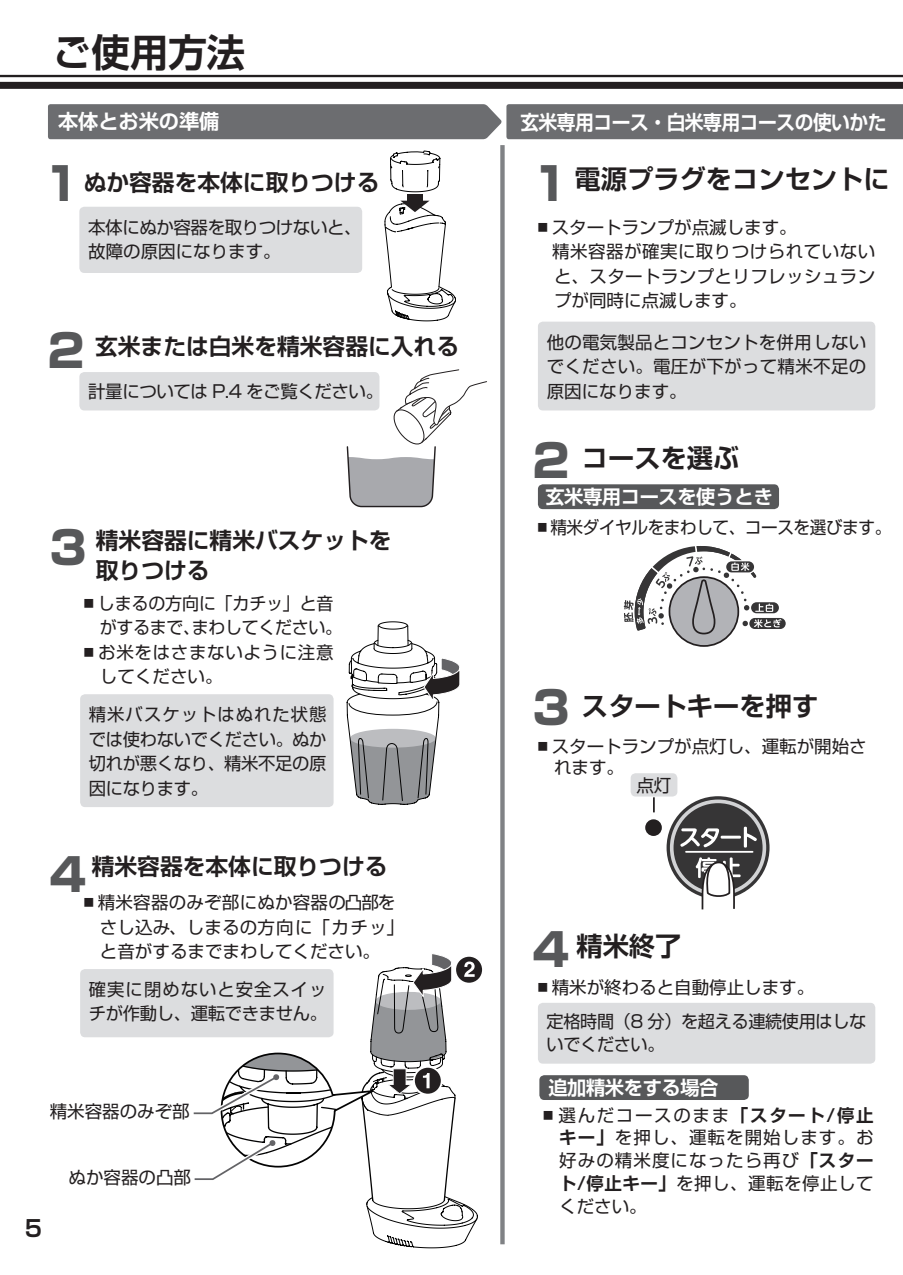
<style>
.page{position:relative;width:903px;height:1275px;background:#fff}
.page>*{position:absolute;margin:0;border:0;box-sizing:border-box;transform-origin:0 0}
.t1{font:800 45.5px "Shin Go Pr 5";color:#57585a}
.t2{font:700 38.5px "Shin Go Pr 5 De";color:#231f20}
.t3{font:700 26.25px "Shin Go Pr 5 De";color:#231f20}
.t4{font:700 22.75px/29.8px "Shin Go Pr 5 De";color:#231f20}
.t5{font:700 20.12px "Shin Go Pr 5 De";letter-spacing:-.025em;color:#fff;scale:.93 1}
.t6{font:700 20.12px "Shin Go Pr 5 De";color:#fff}
.t7{font:700 19.25px "Shin Go Pr 5 De";letter-spacing:-.02em;color:#fff}
.t8{font:17.5px/24.5px "Shin Go Pr 5";color:#231f20}
.t9{font:17.5px/24.5px "Shin Go Pr 5";letter-spacing:-.025em;color:#231f20}
.t10{font:17.5px/24.5px "Shin Go Pr 5";letter-spacing:-.02em;color:#231f20}
.t11{font:17.5px/24.5px "Shin Go Pr 5";letter-spacing:.06em;color:#231f20}
.t12{font:17.5px "Shin Go Pr 5";letter-spacing:-.025em;color:#231f20;scale:.95 1}
.t13{font:17.5px/24.5px "Shin Go Pr 5";letter-spacing:.035em;color:#231f20}
.t14{font:17.5px "Shin Go Pr 5";letter-spacing:.025em;color:#231f20}
.t15{font:17.5px "Shin Go Pr 5";letter-spacing:.02em;color:#231f20}
.s1{font-family:"Shin Go Pr 5";font-weight:800;font-size:45.5px;color:#57585a}
.s2{font-family:"Shin Go Pr 5 De";font-weight:700}
</style>
<div class="page">
<hr style="left:0;top:75px;width:903px;height:2px;background:#231f20">
<div style="left:0;top:82px;width:903px;height:7px;background:#231f20"></div>
<div style="left:500px;top:145px;width:5px;height:1099px;background:#808285"></div>
<div style="left:48px;top:104px;width:855px;height:35px;background:#6c6d70"></div>
<svg style="left:455px;top:956px;width:28px;height:28px"></svg>
<div style="left:454px;top:955px;width:30px;height:29px;border:2px solid #fff;border-radius:50%"></div>
<div style="left:79px;top:207px;width:283px;height:66px;background:#dcdddf;border-radius:5px"></div>
<div style="left:79px;top:372px;width:300px;height:38px;background:#dcdddf;border-radius:5px"></div>
<div style="left:538px;top:322px;width:337px;height:88px;background:#dcdddf;border-radius:5px"></div>
<div style="left:631px;top:773px;width:46px;height:23px;background:#dcdddf;border-radius:5px"></div>
<div style="left:80px;top:694px;width:254px;height:113px;background:#dcdddf;border-radius:5px"></div>
<div style="left:80px;top:969px;width:254px;height:68px;background:#dcdddf;border-radius:5px"></div>
<svg style="left:666px;top:796px;width:103px;height:103px;background:#4a4a4b"></svg>
<div style="left:670px;top:799px;width:96px;height:97px;border:4px solid #d2d3d5;border-radius:50%"></div>
<svg style="left:680px;top:828px;width:39px;height:19px"></svg>
<hr style="left:721px;top:836px;width:20px;height:3px;background:#fff;border-radius:2px">
<svg style="left:744px;top:827px;width:13px;height:21px"></svg>
<hr style="left:686px;top:851px;width:66px;height:2px;background:#fff">
<div style="left:646px;top:820px;width:15px;height:15px;background:#231f20;border-radius:50%"></div>
<div style="left:645px;top:819px;width:17px;height:17px;border:2px solid #231f20;border-radius:50%"></div>
<svg style="left:696px;top:857px;width:45px;height:53px"></svg>
<svg style="left:390px;top:150px;width:50px;height:42px"></svg>
<div style="left:407px;top:195px;width:15px;height:8px;background:#231f20"></div>
<svg style="left:384px;top:201px;width:72px;height:120px"></svg>
<svg style="left:346px;top:369px;width:141px;height:139px"></svg>
<svg style="left:346px;top:621px;width:114px;height:184px"></svg>
<div style="left:538px;top:1003px;width:337px;height:61px;background:#dcdddf;border-radius:5px"></div>
<div style="left:538px;top:484px;width:241px;height:25px;background:#57585a;border-radius:5px"></div>
<div style="left:539px;top:1075px;width:210px;height:25px;background:#57585a;border-radius:5px"></div>
<svg style="left:653px;top:797px;width:2px;height:15px"></svg>
<div style="left:749px;top:618px;width:37px;height:11px;background:#363536;border-radius:6px"></div>
<svg style="left:669px;top:577px;width:69px;height:69px"></svg>
<svg style="left:624px;top:546px;width:157px;height:89px"></svg>
<svg style="left:193px;top:954px;width:285px;height:295px"></svg>
<h2 class="t2" style="left:53px;top:21px;width:194px">ご使用方法</h2>
<p class="t6" style="left:58px;top:105px;width:163px">本体とお米の準備</p>
<p class="t5" style="left:520px;top:105px;width:395px">玄米専用コース・白米専用コースの使いかた</p>
<h3 class="t4" style="left:44px;top:166px;width:337px"><span class="s1">1</span>ぬか容器を本体に取りつける</h3>
<h1 class="t1" style="left:532px;top:148px;width:39px">1</h1>
<h3 class="t3" style="left:575px;top:158px;width:343px">電源プラグをコンセントに　</h3>
<p class="t9" style="left:88px;top:213px;width:275px">本体にぬか容器を取りつけないと、故障の原因になります。</p>
<h3 class="t4" style="left:48px;top:330px;width:413px"><span class="s1">2</span> 玄米または白米を精米容器に入れる</h3>
<p class="t9" style="left:88px;top:377px;width:296px">計量については P.4 をご覧ください。</p>
<h3 class="t4" style="left:49px;top:524px;width:344px;text-indent:46px">精米容器に精米バスケットを<br><sup>3</sup> 取りつける</h3>
<p class="t10" style="left:100px;top:589px;width:244px;text-indent:-20px">▪しまるの方向に「カチッ」と音がするまで、まわしてください。</p>
<p class="t13" style="left:100px;top:638px;width:235px;text-indent:-20px">▪お米をはさまないように注意してください。</p>
<p class="t8" style="left:89px;top:701px;width:239px;text-align:justify">精米バスケットはぬれた状態では使わないでください。ぬか切れが悪くなり、精米不足の原因になります。</p>
<p class="t8" style="left:534px;top:213px;width:264px">▪スタートランプが点滅します。</p>
<p class="t14" style="left:534px;top:237px;width:343px">　精米容器が確実に取りつけられていない</p>
<p class="t15" style="left:554px;top:262px;width:323px">と、スタートランプとリフレッシュラン</p>
<p class="t8" style="left:554px;top:287px;width:194px">プが同時に点滅します。</p>
<p class="t8" style="left:547px;top:328px;width:321px;text-align:justify">他の電気製品とコンセントを併用しないでください。電圧が下がって精米不足の原因になります。</p>
<h1 class="t1" style="left:532px;top:424px;width:39px">2</h1>
<h3 class="t3" style="left:582px;top:437px;width:159px">コースを選ぶ</h3>
<p class="t7" style="left:545px;top:481px;width:229px">玄米専用コースを使うとき</p>
<p class="t12" style="left:534px;top:513px;width:377px">▪精米ダイヤルをまわして、コースを選びます。</p>
<h1 class="t1" style="left:532px;top:672px;width:39px">3</h1>
<h3 class="t3" style="left:582px;top:684px;width:238px">スタートキーを押す</h3>
<p class="t8" style="left:554px;top:734px;width:314px;line-height:21px;text-indent:-20px">▪スタートランプが点灯し、運転が開始されます。</p>
<p class="t8" style="left:637px;top:771px;width:36px">点灯</p>
<h3 class="t4" style="left:50px;top:849px;width:339px"><span class="s1">4</span> 精米容器を本体に取りつける</h3>
<p class="t8" style="left:100px;top:888px;width:306px;text-indent:-20px">▪精米容器のみぞ部にぬか容器の凸部をさし込み、しまるの方向に「カチッ」と音がするまでまわしてください。</p>
<p class="t11" style="left:89px;top:975px;width:240px">確実に閉めないと安全スイッチが作動し、運転できません。</p>
<p class="t8" style="left:50px;top:1097px;width:142px">精米容器のみぞ部</p>
<h3 class="t4" style="left:25px;top:1212px;width:19px">5</h3>
<p class="t8" style="left:69px;top:1164px;width:124px">ぬか容器の凸部</p>
<h3 class="t3" style="left:532px;top:924px;width:150px"><span class="s1">4</span> 精米終了</h3>
<p class="t8" style="left:547px;top:968px;width:321px;line-height:34.1px;text-indent:-12px">▪精米が終わると自動停止します。<br>定格時間（8 分）を超える連続使用はしな</p>
<p class="t8" style="left:547px;top:1030px;width:119px">いでください。</p>
<p class="t7" style="left:548px;top:1072px;width:172px">追加精米をする場合</p>
<p class="t8" style="left:559px;top:1102px;width:316px;line-height:22.8px;text-align:justify;text-indent:-20px">▪選んだコースのまま<span class="s2">「スタート/停止キー」</span>を押し、運転を開始します。お好みの精米度になったら再び<span class="s2">「スタート/停止キー」</span>を押し、運転を停止してください。</p>
</div>
